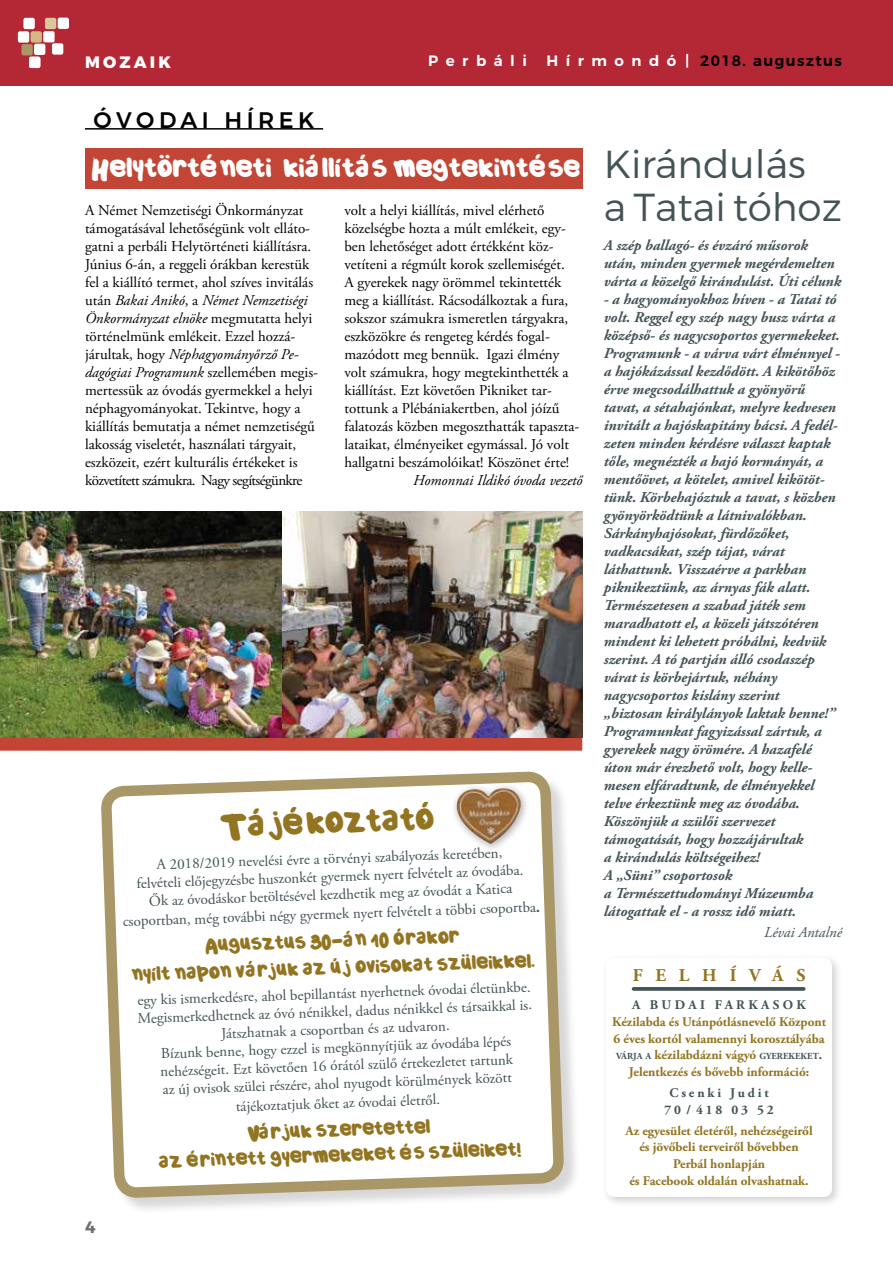
<style>
.page{position:relative;width:893px;height:1263px;background:#fff}
.page>*{position:absolute;margin:0;border:0;box-sizing:border-box;transform-origin:0 0}
.t1{font:300 39px/43.5px "Montserrat";color:#435356}
.t2{font:25.5px "Culia";color:#927421}
.t3{font:500 22.5px "Montserrat";letter-spacing:.2em;color:#000}
.t4{font:21px "Culia";letter-spacing:.03em;color:#fff}
.t5{font:700 18px "Adobe Garamond Pro";letter-spacing:.715em;color:#927421}
.t6{font:800 16.5px "Montserrat";letter-spacing:.19em;color:#fff}
.t7{font:700 16.5px "Montserrat";color:#6d6e71}
.t8{font:italic 700 15px/18px "Adobe Garamond Pro";color:#435356}
.t9{font:15px/18px "Adobe Garamond Pro";color:#000}
.t10{font:15px/18px "Adobe Garamond Pro";color:#435356;text-align:center}
.t11{font:15px/27px "Culia";color:#927421;text-align:center}
.t12{font:italic 15px "Adobe Garamond Pro";color:#000}
.t13{font:600 15px "Montserrat";letter-spacing:.09em;color:#000}
.t14{font:italic 15px "Adobe Garamond Pro";color:#435356}
.t15{font:600 15px "Montserrat";letter-spacing:.5em;color:#fff}
.t16{font:700 13.2px/16.6px "Adobe Garamond Pro";color:#927421;text-align:center}
.t17{font:700 13.2px/17px "Adobe Garamond Pro";letter-spacing:.22em;color:#435356;text-align:center}
.t18{font:700 13.2px "Adobe Garamond Pro";letter-spacing:.255em;color:#435356}
.s1{color:#fff}
.s2{font-style:italic}
.s3{font-weight:700}
.s4{font-size:9.3px;color:#435356}
.s5{color:#435356}
</style>
<div class="page">
<div style="left:0;top:0;width:893px;height:85px;background:#b42735"></div>
<div style="left:18px;top:31px;width:11px;height:12px;background:#fff;border-radius:2px"></div>
<div style="left:31px;top:31px;width:11px;height:12px;background:#d2b886;border-radius:2px"></div>
<div style="left:21px;top:44px;width:12px;height:11px;background:#ab9766;border-radius:2px"></div>
<div style="left:43px;top:31px;width:12px;height:11px;background:#fff;border-radius:2px"></div>
<div style="left:34px;top:44px;width:11px;height:11px;background:#fff;border-radius:2px"></div>
<div style="left:52px;top:43px;width:11px;height:12px;background:#fff;border-radius:2px"></div>
<div style="left:29px;top:57px;width:11px;height:11px;background:#fff;border-radius:2px"></div>
<div style="left:23px;top:18px;width:12px;height:11px;background:#fff;border-radius:2px"></div>
<div style="left:45px;top:18px;width:11px;height:11px;background:#dbc79d;border-radius:2px"></div>
<div style="left:58px;top:18px;width:11px;height:11px;background:#fff;border-radius:2px"></div>
<div style="left:601px;top:953px;width:242px;height:255px;background:#000;opacity:.19"></div>
<div style="left:606px;top:958px;width:226px;height:239px;background:#fff;border-radius:9px"></div>
<div style="left:0;top:737px;width:582px;height:14px;background:#c24535"></div>
<div style="left:102px;top:773px;width:479px;height:441px;background:#000;opacity:.16"></div>
<svg style="left:106px;top:737px;width:453px;height:477px"></svg>
<div style="left:85px;top:149px;width:498px;height:40px;background:#c24535"></div>
<hr style="left:85px;top:128px;width:238px;height:2px;background:#000">
<img style="left:0;top:511px;width:582px;height:226px">
<div style="left:450px;top:782px;width:81px;height:71px;background:#000;opacity:.33"></div>
<img style="left:455px;top:787px;width:67px;height:57px">
<svg style="left:634px;top:987px;width:170px;height:4px"></svg>
<p class="t6" style="left:85px;top:52px;width:87px">MOZAIK</p>
<p class="t15" style="left:428px;top:49px;width:100px">Perbáli</p>
<p class="t13" style="left:546px;top:49px;width:297px"><span class="s1">H í r m o n d ó |</span> 2018. augusztus</p>
<h3 class="t3" style="left:94px;top:102px;width:222px">ÓVODAI HÍREK</h3>
<h3 class="t4" style="left:92px;top:153px;width:489px">Helytörténeti kiállítás megtekintése</h3>
<p class="t9" style="left:85px;top:202px;width:234px">A Német Nemzetiségi Önkormányzat támogatásával lehetőségünk volt elláto&shy;gatni a perbáli Helytörténeti kiállításra.<br>Június 6-án, a reggeli órákban kerestük fel a kiállító termet, ahol szíves invitálás után <span class="s2">Bakai Anikó</span>, a <span class="s2">Német Nemzetiségi Önkormányzat elnöke</span> megmutatta helyi történelmünk emlékeit. Ezzel hozzá&shy;járultak, hogy <span class="s2">Néphagyományőrző Pe&shy;dagógiai Programunk</span> szellemében megis&shy;mertessük az óvodás gyermekkel a helyi néphagyományokat. Tekintve, hogy a kiállítás bemutatja a német nemzetiségű lakosság viseletét, használati tárgyait, eszközeit, ezért kulturális értékeket is közvetített számukra. Nagy segítségünkre</p>
<p class="t9" style="left:344px;top:202px;width:236px">volt a helyi kiállítás, mivel elérhető közelségbe hozta a múlt emlékeit, egy&shy;ben lehetőséget adott értékként köz&shy;vetíteni a régmúlt korok szellemiségét.<br>A gyerekek nagy örömmel tekintették meg a kiállítást. Rácsodálkoztak a fura, sokszor számukra ismeretlen tárgyakra, eszközökre és rengeteg kérdés fogal&shy;mazódott meg bennük. Igazi élmény volt számukra, hogy megtekinthették a kiállítást. Ezt követően Pikniket tar&shy;tottunk a Plébániakertben, ahol jóízű falatozás közben megoszthatták tapaszta&shy;lataikat, élményeiket egymással. Jó volt hallgatni beszámolóikat! Köszönet érte!</p>
<p class="t12" style="left:413px;top:471px;width:171px">Homonnai Ildikó óvoda vezető</p>
<p class="t7" style="left:85px;top:1217px;width:12px">4</p>
<h2 class="t2" style="left:220px;top:807px;width:217px;rotate:-2deg">Tájékoztató</h2>
<p class="t10" style="left:136px;top:857px;width:388px;rotate:-2deg">A 2018/2019 nevelési évre a törvényi szabályozás keretében, felvételi előjegyzésbe huszonkét gyermek nyert felvételt az óvodába.<br>Ők az óvodáskor betöltésével kezdhetik meg az óvodát a Katica</p>
<p class="t10" style="left:123px;top:913px;width:419px;rotate:-2deg">csoportban, még további négy gyermek nyert felvételt a többi csoportba<span class="s3">.</span></p>
<p class="t11" style="left:130px;top:934px;width:405px;rotate:-2deg">Augusztus 30-án 10 órakor<br>nyílt napon várjuk az új ovisokat szüleikkel.</p>
<p class="t10" style="left:137px;top:992px;width:396px;rotate:-2deg">egy kis ismerkedésre, ahol bepillantást nyerhetnek óvodai életünkbe.<br>Megismerkedhetnek az óvó nénikkel, dadus nénikkel és társaikkal is.<br>Játszhatnak a csoportban és az udvaron.<br>Bízunk benne, hogy ezzel is megkönnyítjük az óvodába lépés nehézségeit. Ezt követően 16 órától szülő értekezletet tartunk<br>az új ovisok szülei részére, ahol nyugodt körülmények között</p>
<p class="t10" style="left:236px;top:1098px;width:206px;rotate:-2deg">tájékoztatjuk őket az óvodai életről.</p>
<p class="t11" style="left:157px;top:1123px;width:364px;line-height:25.5px;rotate:-2deg">Várjuk szeretettel<br>az érintett gyermekeket és szüleiket!</p>
<h1 class="t1" style="left:604px;top:139px;width:240px">Kirándulás<br>a Tatai tóhoz</h1>
<p class="t8" style="left:604px;top:236px;width:239px">A szép ballagó- és évzáró műsorok után, minden gyermek megérdemelten várta a közelgő kirándulást. Úti célunk</p>
<p class="t8" style="left:604px;top:290px;width:238px">- a hagyományokhoz híven - a Tatai tó volt. Reggel egy szép nagy busz várta a középső- és nagycsoportos gyermekeket.<br>Programunk - a várva várt élménnyel - a hajókázással kezdődött. A kikötőhöz érve megcsodálhattuk a gyönyörű tavat, a sétahajónkat, melyre kedvesen invitált a hajóskapitány bácsi. A fedél&shy;zeten minden kérdésre választ kaptak tőle, megnézték a hajó kormányát, a mentőövet, a kötelet, amivel kikötöt&shy;tünk. Körbehajóztuk a tavat, s közben gyönyörködtünk a látnivalókban.<br>Sárkányhajósokat, fürdőzőket, vadkacsákat, szép tájat, várat láthattunk. Visszaérve a parkban piknikeztünk, az árnyas fák alatt.<br>Természetesen a szabad játék sem maradhatott el, a közeli játszótéren mindent ki lehetett próbálni, kedvük szerint. A tó partján álló csodaszép várat is körbejártuk, néhány nagycsoportos kislány szerint „biztosan királylányok laktak benne!” Programunkat fagyizással zártuk, a gyerekek nagy örömére. A hazafelé úton már érezhető volt, hogy kelle&shy;mesen elfáradtunk, de élményekkel telve érkeztünk meg az óvodába.<br>Köszönjük a szülői szervezet támogatását, hogy hozzájárultak<br>a kirándulás költségeihez!<br>A „Süni” csoportosok<br>a Természettudományi Múzeumba látogattak el - a rossz idő miatt.</p>
<p class="t14" style="left:764px;top:923px;width:79px">Lévai Antalné</p>
<p class="t5" style="left:633px;top:964px;width:174px">FELHÍVÁS</p>
<p class="t18" style="left:632px;top:997px;width:176px">A BUDAI FARKASOK</p>
<p class="t16" style="left:612px;top:1014px;width:216px">Kézilabda és Utánpótlásnevelő Központ 6 éves kortól valamennyi korosztályába <span class="s4">VÁRJA A</span> kézilabdázni vágyó <span class="s4">GYEREKEKET</span><span class="s5">.<br></span>Jelentkezés és bővebb információ:</p>
<p class="t17" style="left:664px;top:1084px;width:111px">Csenki Judit<br>70 / 418 03 52</p>
<p class="t16" style="left:625px;top:1123px;width:189px">Az egyesület életéről, nehézségeiről és jövőbeli terveiről bővebben<br>Perbál honlapján<br>és Facebook oldalán olvashatnak.</p>
</div>
